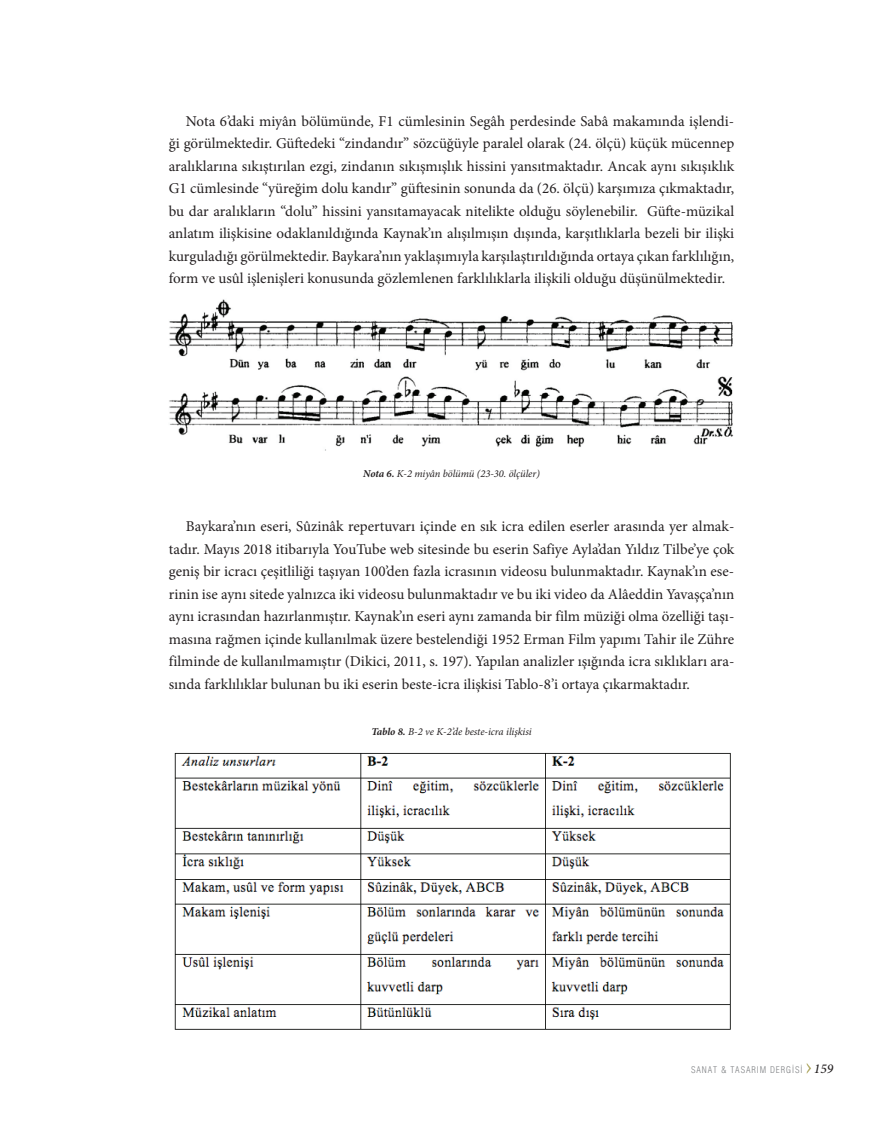
<style>
.page{position:relative;width:893px;height:1127px;background:#fff}
.page>*{position:absolute;margin:0;border:0;box-sizing:border-box;transform-origin:0 0}
.t1{font:15px/22.5px "Minion Pro";color:#231f20;text-align:justify}
.t2{font:italic 10.5px "Minion Pro";letter-spacing:-.005em;color:#231f20}
.t3{font:300 condensed 9px "Helvetica";letter-spacing:.1em;color:#808285}
.s1{font-weight:700}
.s2{font-family:"Minion Pro";font-weight:500;font-style:italic;font-stretch:normal;font-size:13.5px;color:#231f20}
</style>
<div class="page">
<svg style="left:807px;top:1063px;width:4px;height:11px"></svg>
<img style="left:169px;top:299px;width:564px;height:152px">
<img style="left:174px;top:753px;width:557px;height:277px">
<p class="t1" style="left:169px;top:110px;width:567px;text-indent:17px">Nota 6’daki miyân bölümünde, F1 cümlesinin Segâh perdesinde Sabâ makamında işlendi&shy;ği görülmektedir. Güftedeki “zindandır” sözcüğüyle paralel olarak (24. ölçü) küçük mücennep aralıklarına sıkıştırılan ezgi, zindanın sıkışmışlık hissini yansıtmaktadır. Ancak aynı sıkışıklık G1 cümlesinde “yüreğim dolu kandır” güftesinin sonunda da (26. ölçü) karşımıza çıkmaktadır, bu dar aralıkların “dolu” hissini yansıtamayacak nitelikte olduğu söylenebilir. Güfte-müzikal anlatım ilişkisine odaklanıldığında Kaynak’ın alışılmışın dışında, karşıtlıklarla bezeli bir ilişki kurguladığı görülmektedir. Baykara’nın yaklaşımıyla karşılaştırıldığında ortaya çıkan farklılığın, form ve usûl işlenişleri konusunda gözlemlenen farklılıklarla ilişkili olduğu düşünülmektedir.</p>
<p class="t2" style="left:363px;top:466px;width:178px"><span class="s1">Nota 6.</span> K-2 miyân bölümü (23-30. ölçüler)</p>
<p class="t1" style="left:169px;top:515px;width:567px;text-indent:17px">Baykara’nın eseri, Sûzinâk repertuvarı içinde en sık icra edilen eserler arasında yer almak&shy;tadır. Mayıs 2018 itibarıyla YouTube web sitesinde bu eserin Safiye Ayla’dan Yıldız Tilbe’ye çok geniş bir icracı çeşitliliği taşıyan 100’den fazla icrasının videosu bulunmaktadır. Kaynak’ın ese&shy;rinin ise aynı sitede yalnızca iki videosu bulunmaktadır ve bu iki video da Alâeddin Yavaşça’nın aynı icrasından hazırlanmıştır. Kaynak’ın eseri aynı zamanda bir film müziği olma özelliği taşı&shy;masına rağmen içinde kullanılmak üzere bestelendiği 1952 Erman Film yapımı Tahir ile Zühre filminde de kullanılmamıştır (Dikici, 2011, s. 197). Yapılan analizler ışığında icra sıklıkları ara&shy;sında farklılıklar bulunan bu iki eserin beste-icra ilişkisi Tablo-8’i ortaya çıkarmaktadır.</p>
<p class="t2" style="left:371px;top:725px;width:162px"><span class="s1">Tablo 8.</span> B-2 ve K-2’de beste-icra ilişkisi</p>
<p class="t3" style="left:691px;top:1064px;width:144px">SANAT &amp; TASARIM DERGİSİ <span class="s2">159</span></p>
</div>
